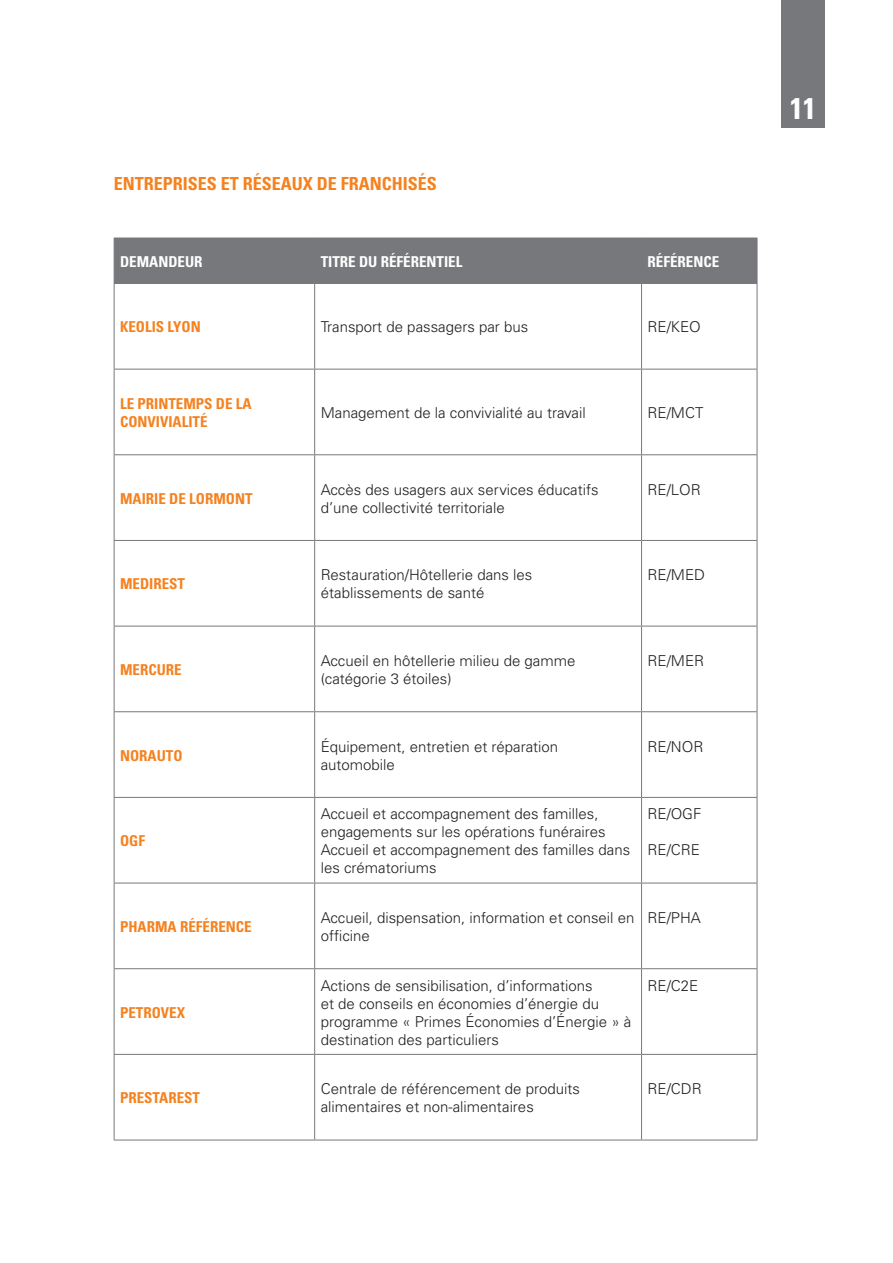
<style>
.page{position:relative;width:893px;height:1263px;background:#fff}
.page>*{position:absolute;margin:0;border:0;box-sizing:border-box;transform-origin:0 0}
.t1{font:700 condensed 30px "Univers";color:#fff}
.t2{font:700 condensed 18px "Univers";color:#f58220}
.t3{font:300 15px/18px "Univers";color:#231f20}
.t4{font:700 condensed 15px "Univers";color:#f58220}
.t5{font:700 condensed 15px "Univers";color:#fff}
</style>
<div class="page">
<div style="left:781px;top:0;width:44px;height:128px;background:#76787b"></div>
<div style="left:115px;top:239px;width:642px;height:44px;background:#76787b"></div>
<hr style="left:314px;top:238px;width:1px;height:45px;background:#76787b">
<hr style="left:641px;top:238px;width:1px;height:45px;background:#76787b">
<hr style="left:114px;top:238px;width:201px;height:1px;background:#76787b">
<hr style="left:114px;top:238px;width:1px;height:45px;background:#76787b">
<hr style="left:315px;top:238px;width:326px;height:1px;background:#76787b">
<hr style="left:641px;top:238px;width:116px;height:1px;background:#76787b">
<hr style="left:757px;top:238px;width:1px;height:45px;background:#76787b">
<hr style="left:114px;top:283px;width:201px;height:1px;background:#76787b">
<hr style="left:314px;top:284px;width:1px;height:85px;background:#76787b">
<hr style="left:314px;top:369px;width:1px;height:85px;background:#76787b">
<hr style="left:314px;top:455px;width:1px;height:85px;background:#76787b">
<hr style="left:314px;top:541px;width:1px;height:85px;background:#76787b">
<hr style="left:314px;top:626px;width:1px;height:85px;background:#76787b">
<hr style="left:314px;top:712px;width:1px;height:85px;background:#76787b">
<hr style="left:314px;top:798px;width:1px;height:85px;background:#76787b">
<hr style="left:314px;top:883px;width:1px;height:85px;background:#76787b">
<hr style="left:314px;top:969px;width:1px;height:85px;background:#76787b">
<hr style="left:314px;top:1055px;width:1px;height:85px;background:#76787b">
<hr style="left:641px;top:284px;width:1px;height:85px;background:#76787b">
<hr style="left:641px;top:369px;width:1px;height:85px;background:#76787b">
<hr style="left:641px;top:455px;width:1px;height:85px;background:#76787b">
<hr style="left:641px;top:541px;width:1px;height:85px;background:#76787b">
<hr style="left:641px;top:626px;width:1px;height:85px;background:#76787b">
<hr style="left:641px;top:712px;width:1px;height:85px;background:#76787b">
<hr style="left:641px;top:798px;width:1px;height:85px;background:#76787b">
<hr style="left:641px;top:883px;width:1px;height:85px;background:#76787b">
<hr style="left:641px;top:969px;width:1px;height:85px;background:#76787b">
<hr style="left:641px;top:1055px;width:1px;height:85px;background:#76787b">
<hr style="left:114px;top:369px;width:1px;height:85px;background:#76787b">
<hr style="left:757px;top:369px;width:1px;height:85px;background:#76787b">
<hr style="left:114px;top:284px;width:1px;height:85px;background:#76787b">
<hr style="left:757px;top:284px;width:1px;height:85px;background:#76787b">
<hr style="left:114px;top:455px;width:1px;height:85px;background:#76787b">
<hr style="left:757px;top:455px;width:1px;height:85px;background:#76787b">
<hr style="left:114px;top:969px;width:1px;height:85px;background:#76787b">
<hr style="left:757px;top:969px;width:1px;height:85px;background:#76787b">
<hr style="left:114px;top:1055px;width:1px;height:85px;background:#76787b">
<hr style="left:757px;top:1055px;width:1px;height:85px;background:#76787b">
<hr style="left:315px;top:283px;width:326px;height:1px;background:#76787b">
<hr style="left:114px;top:797px;width:201px;height:1px;background:#76787b">
<hr style="left:315px;top:797px;width:326px;height:1px;background:#76787b">
<hr style="left:641px;top:797px;width:116px;height:1px;background:#76787b">
<hr style="left:114px;top:626px;width:201px;height:1px;background:#76787b">
<hr style="left:315px;top:626px;width:326px;height:1px;background:#76787b">
<hr style="left:641px;top:626px;width:116px;height:1px;background:#76787b">
<hr style="left:114px;top:883px;width:201px;height:1px;background:#76787b">
<hr style="left:114px;top:883px;width:1px;height:85px;background:#76787b">
<hr style="left:315px;top:883px;width:326px;height:1px;background:#76787b">
<hr style="left:641px;top:883px;width:116px;height:1px;background:#76787b">
<hr style="left:757px;top:883px;width:1px;height:85px;background:#76787b">
<hr style="left:114px;top:1140px;width:201px;height:1px;background:#76787b">
<hr style="left:315px;top:1140px;width:326px;height:1px;background:#76787b">
<hr style="left:641px;top:1140px;width:116px;height:1px;background:#76787b">
<hr style="left:114px;top:540px;width:201px;height:1px;background:#76787b">
<hr style="left:315px;top:540px;width:326px;height:1px;background:#76787b">
<hr style="left:641px;top:540px;width:116px;height:1px;background:#76787b">
<hr style="left:114px;top:711px;width:201px;height:1px;background:#76787b">
<hr style="left:315px;top:711px;width:326px;height:1px;background:#76787b">
<hr style="left:641px;top:711px;width:116px;height:1px;background:#76787b">
<hr style="left:641px;top:283px;width:116px;height:1px;background:#76787b">
<hr style="left:114px;top:454px;width:201px;height:1px;background:#76787b">
<hr style="left:315px;top:454px;width:326px;height:1px;background:#76787b">
<hr style="left:641px;top:454px;width:116px;height:1px;background:#76787b">
<hr style="left:114px;top:541px;width:1px;height:85px;background:#76787b">
<hr style="left:757px;top:541px;width:1px;height:85px;background:#76787b">
<hr style="left:114px;top:626px;width:1px;height:85px;background:#76787b">
<hr style="left:757px;top:626px;width:1px;height:85px;background:#76787b">
<hr style="left:114px;top:712px;width:1px;height:85px;background:#76787b">
<hr style="left:757px;top:712px;width:1px;height:85px;background:#76787b">
<hr style="left:114px;top:798px;width:1px;height:85px;background:#76787b">
<hr style="left:757px;top:798px;width:1px;height:85px;background:#76787b">
<hr style="left:114px;top:968px;width:201px;height:1px;background:#76787b">
<hr style="left:114px;top:1054px;width:201px;height:1px;background:#76787b">
<hr style="left:315px;top:968px;width:326px;height:1px;background:#76787b">
<hr style="left:315px;top:1054px;width:326px;height:1px;background:#76787b">
<hr style="left:641px;top:968px;width:116px;height:1px;background:#76787b">
<hr style="left:641px;top:1054px;width:116px;height:1px;background:#76787b">
<hr style="left:114px;top:369px;width:201px;height:1px;background:#76787b">
<hr style="left:315px;top:369px;width:326px;height:1px;background:#76787b">
<hr style="left:641px;top:369px;width:116px;height:1px;background:#76787b">
<p class="t2" style="left:114px;top:173px;width:325px">ENTREPRISES ET RÉSEAUX DE FRANCHISÉS</p>
<p class="t5" style="left:120px;top:252px;width:84px">DEMANDEUR</p>
<p class="t5" style="left:321px;top:252px;width:143px">TITRE DU RÉFÉRENTIEL</p>
<p class="t5" style="left:648px;top:252px;width:73px">RÉFÉRENCE</p>
<p class="t4" style="left:120px;top:318px;width:17px">KEOLIS</p>
<p class="t4" style="left:168px;top:318px;width:9px">LYON</p>
<p class="t3" style="left:321px;top:318px;width:209px">Transport de passagers par bus</p>
<p class="t3" style="left:648px;top:318px;width:55px">RE/KEO</p>
<p class="t4" style="left:120px;top:394px;width:27px">LE PRINTEMPS</p>
<p class="t4" style="left:216px;top:394px;width:29px">DE LA</p>
<p class="t4" style="left:120px;top:412px;width:10px">CON</p>
<p class="t4" style="left:148px;top:412px;width:28px">VIVIALIT</p>
<p class="t4" style="left:200px;top:412px;width:9px">É</p>
<p class="t3" style="left:321px;top:404px;width:266px">Management de la convivialité au travail</p>
<p class="t3" style="left:648px;top:404px;width:57px">RE/MCT</p>
<p class="t4" style="left:120px;top:489px;width:9px">MAIRIE</p>
<p class="t4" style="left:169px;top:489px;width:30px">DE LORMONT</p>
<p class="t3" style="left:321px;top:480px;width:279px">Accès des usagers aux services éducatifs d’une collectivité territoriale</p>
<p class="t3" style="left:648px;top:480px;width:55px">RE/LOR</p>
<p class="t4" style="left:120px;top:575px;width:10px">MEDIREST</p>
<p class="t3" style="left:321px;top:566px;width:213px">Restauration/Hôtellerie dans les établissements de santé</p>
<p class="t3" style="left:648px;top:566px;width:59px">RE/MED</p>
<p class="t4" style="left:120px;top:660px;width:10px">MERCURE</p>
<p class="t3" style="left:321px;top:652px;width:256px">Accueil en hôtellerie milieu de gamme (catégorie 3 étoiles)</p>
<p class="t3" style="left:648px;top:652px;width:58px">RE/MER</p>
<p class="t4" style="left:120px;top:746px;width:10px">NORAUTO</p>
<p class="t3" style="left:321px;top:737px;width:239px">équipement, entretien et réparation automobile</p>
<p class="t3" style="left:648px;top:737px;width:57px">RE/NOR</p>
<p class="t4" style="left:120px;top:832px;width:25px">OGF</p>
<p class="t3" style="left:321px;top:805px;width:311px">Accueil et accompagnement des familles, engagements sur les opérations funéraires Accueil et accompagnement des familles dans les crématoriums</p>
<p class="t3" style="left:648px;top:805px;width:55px">RE/OGF</p>
<p class="t3" style="left:648px;top:841px;width:54px">RE/CRE</p>
<p class="t4" style="left:120px;top:917px;width:11px">PHARMA</p>
<p class="t4" style="left:180px;top:917px;width:73px">RÉFÉRENCE</p>
<p class="t3" style="left:321px;top:908px;width:315px">Accueil, dispensation, information et conseil en officine</p>
<p class="t3" style="left:648px;top:908px;width:55px">RE/PHA</p>
<p class="t4" style="left:120px;top:1003px;width:67px">PETROVEX</p>
<p class="t3" style="left:321px;top:976px;width:312px">Actions de sensibilisation, d’informations<br>et de conseils en économies d’énergie du programme « Primes économies d’énergie » à destination des particuliers</p>
<p class="t3" style="left:648px;top:976px;width:52px">RE/C2E</p>
<p class="t4" style="left:120px;top:1089px;width:9px">PRESTAREST</p>
<p class="t3" style="left:321px;top:1080px;width:261px">Centrale de référencement de produits alimentaires et non-alimentaires</p>
<p class="t3" style="left:648px;top:1080px;width:56px">RE/CDR</p>
<h1 class="t1" style="left:790px;top:90px;width:28px">11</h1>
</div>
